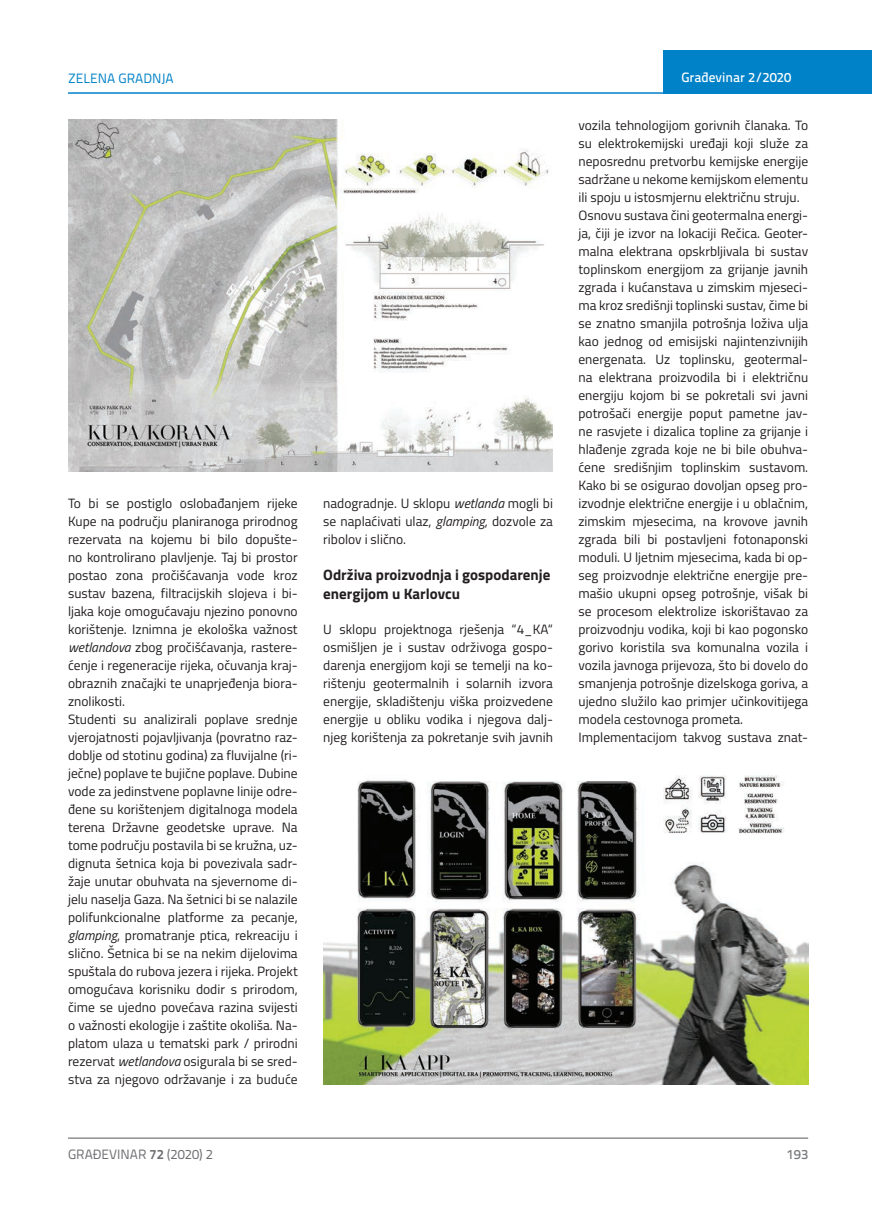
<style>
.page{position:relative;width:872px;height:1212px;background:#fff}
.page>*{position:absolute;margin:0;border:0;box-sizing:border-box;transform-origin:0 0}
.t1{font:700 15px/19.5px "Titillium";color:#231f20}
.t2{font:13.5px/18px "Titillium";color:#231f20}
.t3{font:13.5px "Titillium Text 22 L";color:#6c6d70}
.t4{font:500 13.5px "Titillium Text 22 L";color:#fff}
.t5{font:13.5px "Titillium Text 22 L";color:#0082c8}
.t6{font:500 13.5px "Titillium Text 22 L";color:#787a7d}
.s1{font-style:italic}
.s2{font-weight:700}
</style>
<div class="page">
<div style="left:663px;top:50px;width:209px;height:44px;background:#0082c8"></div>
<hr style="left:68px;top:92px;width:804px;height:2px;background:#0082c8">
<hr style="left:68px;top:1138px;width:740px;height:1px;background:#57585a">
<img style="left:68px;top:119px;width:485px;height:353px">
<img style="left:323px;top:775px;width:485px;height:309px">
<p class="t5" style="left:68px;top:68px;width:107px">ZELENA GRADNJA</p>
<p class="t4" style="left:681px;top:67px;width:111px">Građevinar 2/2020</p>
<p class="t2" style="left:68px;top:493px;width:231px">To bi se postiglo oslobađanjem rijeke Kupe na području planiranoga prirodnog rezervata na kojemu bi bilo dopušte&shy;no kontrolirano plavljenje. Taj bi prostor postao zona pročišćavanja vode kroz sustav bazena, filtracijskih slojeva i bi&shy;ljaka koje omogućavaju njezino ponovno korištenje. Iznimna je ekološka važnost <span class="s1">wetlandova</span> zbog pročišćavanja, rastere&shy;ćenje i regeneracije rijeka, očuvanja kraj&shy;obraznih značajki te unaprjeđenja biora&shy;znolikosti.<br>Studenti su analizirali poplave srednje vjerojatnosti pojavljivanja (povratno raz&shy;doblje od stotinu godina) za fluvijalne (ri&shy;ječne) poplave te bujične poplave. Dubine vode za jedinstvene poplavne linije odre&shy;đene su korištenjem digitalnoga modela terena Državne geodetske uprave. Na tome području postavila bi se kružna, uz&shy;dignuta šetnica koja bi povezivala sadr&shy;žaje unutar obuhvata na sjevernome di&shy;jelu naselja Gaza. Na šetnici bi se nalazile polifunkcionalne platforme za pecanje, <span class="s1">glamping</span>, promatranje ptica, rekreaciju i slično. Šetnica bi se na nekim dijelovima spuštala do rubova jezera i rijeka. Projekt omogućava korisniku dodir s prirodom, čime se ujedno povećava razina svijesti o važnosti ekologije i zaštite okoliša. Na&shy;platom ulaza u tematski park / prirodni rezervat <span class="s1">wetlandova</span> osigurala bi se sred&shy;stva za njegovo održavanje i za buduće</p>
<p class="t2" style="left:323px;top:493px;width:231px;text-align:justify">nadogradnje. U sklopu <span class="s1">wetlanda</span> mogli bi se naplaćivati ulaz, <span class="s1">glamping</span>, dozvole za ribolov i slično.</p>
<p class="t1" style="left:323px;top:564px;width:229px">Održiva proizvodnja i gospodarenje energijom u Karlovcu</p>
<p class="t2" style="left:323px;top:620px;width:231px;text-align:justify">U sklopu projektnoga rješenja “4_KA“ osmišljen je i sustav održivoga gospo&shy;darenja energijom koji se temelji na ko&shy;rištenju geotermalnih i solarnih izvora energije, skladištenju viška proizvedene energije u obliku vodika i njegova dalj&shy;njeg korištenja za pokretanje svih javnih</p>
<p class="t2" style="left:578px;top:115px;width:231px">vozila tehnologijom gorivnih članaka. To su elektrokemijski uređaji koji služe za neposrednu pretvorbu kemijske energije sadržane u nekome kemijskom elementu ili spoju u istosmjernu električnu struju.<br>Osnovu sustava čini geotermalna energi&shy;ja, čiji je izvor na lokaciji Rečica. Geoter&shy;malna elektrana opskrbljivala bi sustav toplinskom energijom za grijanje javnih zgrada i kućanstava u zimskim mjeseci&shy;ma kroz središnji toplinski sustav, čime bi se znatno smanjila potrošnja loživa ulja kao jednog od emisijski najintenzivnijih energenata. Uz toplinsku, geotermal&shy;na elektrana proizvodila bi i električnu energiju kojom bi se pokretali svi javni potrošači energije poput pametne jav&shy;ne rasvjete i dizalica topline za grijanje i hlađenje zgrada koje ne bi bile obuhva&shy;ćene središnjim toplinskim sustavom.<br>Kako bi se osigurao dovoljan opseg pro&shy;izvodnje električne energije i u oblačnim, zimskim mjesecima, na krovove javnih zgrada bili bi postavljeni fotonaponski moduli. U ljetnim mjesecima, kada bi op&shy;seg proizvodnje električne energije pre&shy;mašio ukupni opseg potrošnje, višak bi se procesom elektrolize iskorištavao za proizvodnju vodika, koji bi kao pogonsko gorivo koristila sva komunalna vozila i vozila javnoga prijevoza, što bi dovelo do smanjenja potrošnje dizelskoga goriva, a ujedno služilo kao primjer učinkovitijega modela cestovnoga prometa.<br>Implementacijom takvog sustava znat-</p>
<p class="t3" style="left:68px;top:1144px;width:146px">GRAĐEVINAR <span class="s2">72</span> (2020) 2</p>
<p class="t6" style="left:786px;top:1144px;width:23px">193</p>
</div>
